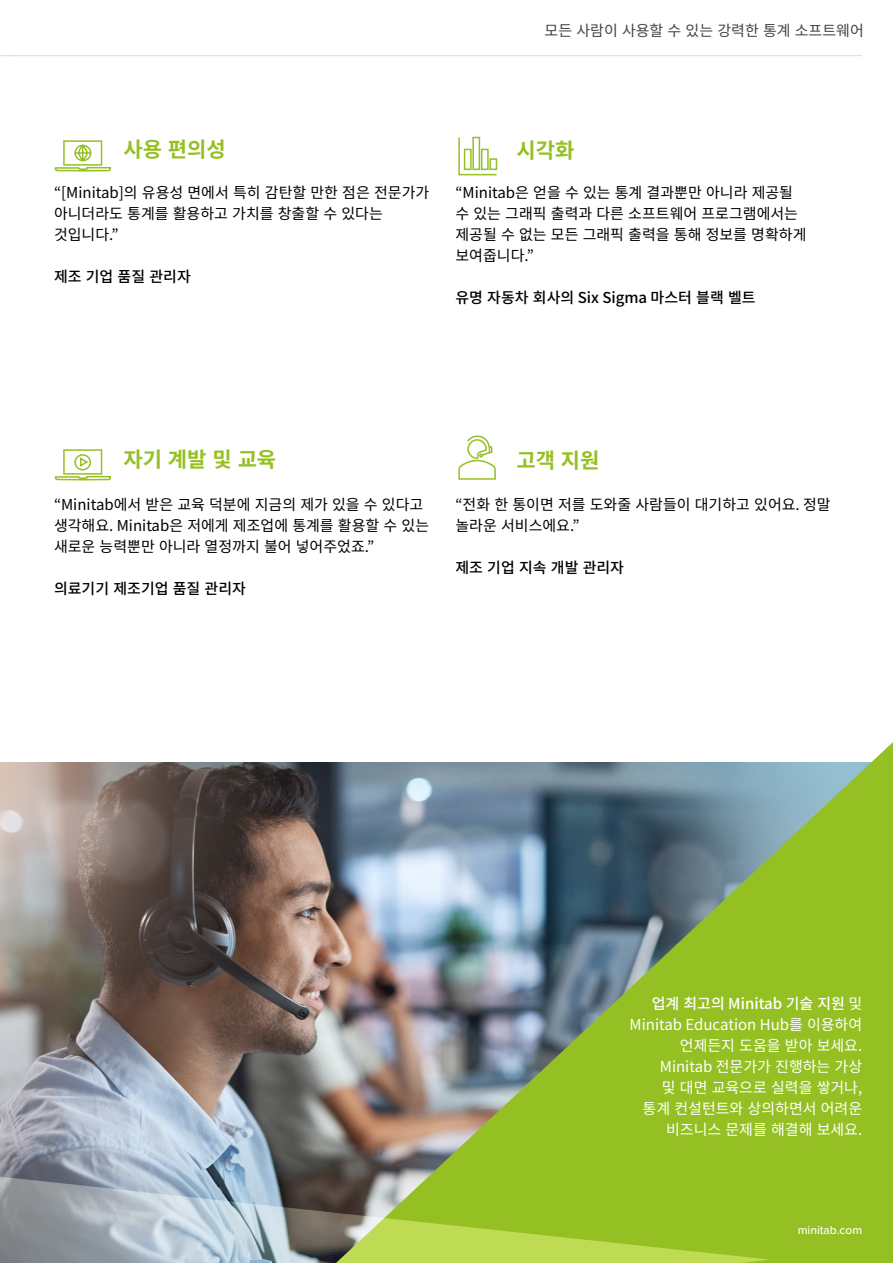
<style>
.page{position:relative;width:893px;height:1263px;background:#fff}
.page>*{position:absolute;margin:0;border:0;box-sizing:border-box;transform-origin:0 0}
.t1{font:700 21px "Noto Sans KR";color:#95c023}
.t2{font:15px/21px "Noto Sans KR";color:#000}
.t3{font:15px/21px "Noto Sans KR";color:#fff;text-align:right}
.t4{font:500 15px "Noto Sans KR";color:#000}
.t5{font:15px "Noto Sans KR";color:#424446}
.t6{font:500 12px "Proxima Nova";color:#fff}
.s1{font-weight:500}
</style>
<div class="page">
<hr style="left:8px;top:55px;width:854px;height:1px;background:#dbdee2">
<svg style="left:54px;top:449px;width:57px;height:32px"></svg>
<svg style="left:458px;top:435px;width:38px;height:45px"></svg>
<svg style="left:54px;top:140px;width:57px;height:32px"></svg>
<svg style="left:458px;top:136px;width:40px;height:40px"></svg>
<img style="left:0;top:763px;width:336px;height:317px">
<img style="left:336px;top:742px;width:557px;height:521px">
<svg style="left:0;top:1080px;width:771px;height:183px"></svg>
<p class="t5" style="left:545px;top:22px;width:321px">모든 사람이 사용할 수 있는 강력한 통계 소프트웨어</p>
<h1 class="t1" style="left:123px;top:137px;width:104px">사용 편의성</h1>
<h1 class="t1" style="left:516px;top:138px;width:59px">시각화</h1>
<p class="t2" style="left:54px;top:182px;width:377px">“[Minitab]의 유용성 면에서 특히 감탄할 만한 점은 전문가가 아니더라도 통계를 활용하고 가치를 창출할 수 있다는 것입니다.”</p>
<p class="t4" style="left:54px;top:268px;width:138px">제조 기업 품질 관리자</p>
<p class="t2" style="left:455px;top:182px;width:353px">“Minitab은 얻을 수 있는 통계 결과뿐만 아니라 제공될 수 있는 그래픽 출력과 다른 소프트웨어 프로그램에서는 제공될 수 없는 모든 그래픽 출력을 통해 정보를 명확하게 보여줍니다.”</p>
<p class="t4" style="left:455px;top:289px;width:302px">유명 자동차 회사의 Six Sigma 마스터 블랙 벨트</p>
<h1 class="t1" style="left:123px;top:448px;width:154px">자기 계발 및 교육</h1>
<h1 class="t1" style="left:516px;top:449px;width:85px">고객 지원</h1>
<p class="t2" style="left:54px;top:494px;width:377px">“Minitab에서 받은 교육 덕분에 지금의 제가 있을 수 있다고 생각해요. Minitab은 저에게 제조업에 통계를 활용할 수 있는 새로운 능력뿐만 아니라 열정까지 불어 넣어주었죠.”</p>
<p class="t4" style="left:54px;top:580px;width:193px">의료기기 제조기업 품질 관리자</p>
<p class="t2" style="left:455px;top:494px;width:377px">“전화 한 통이면 저를 도와줄 사람들이 대기하고 있어요. 정말 놀라운 서비스에요.”</p>
<p class="t4" style="left:455px;top:559px;width:170px">제조 기업 지속 개발 관리자</p>
<p class="t3" style="left:630px;top:993px;width:234px"><span class="s1">업계 최고의 Minitab 기술 지원</span> 및<br>Minitab Education Hub를 이용하여 언제든지 도움을 받아 보세요.<br>Minitab 전문가가 진행하는 가상<br>및 대면 교육으로 실력을 쌓거나,<br>통계 컨설턴트와 상의하면서 어려운 비즈니스 문제를 해결해 보세요.</p>
<p class="t6" style="left:798px;top:1221px;width:66px">minitab.com</p>
</div>
